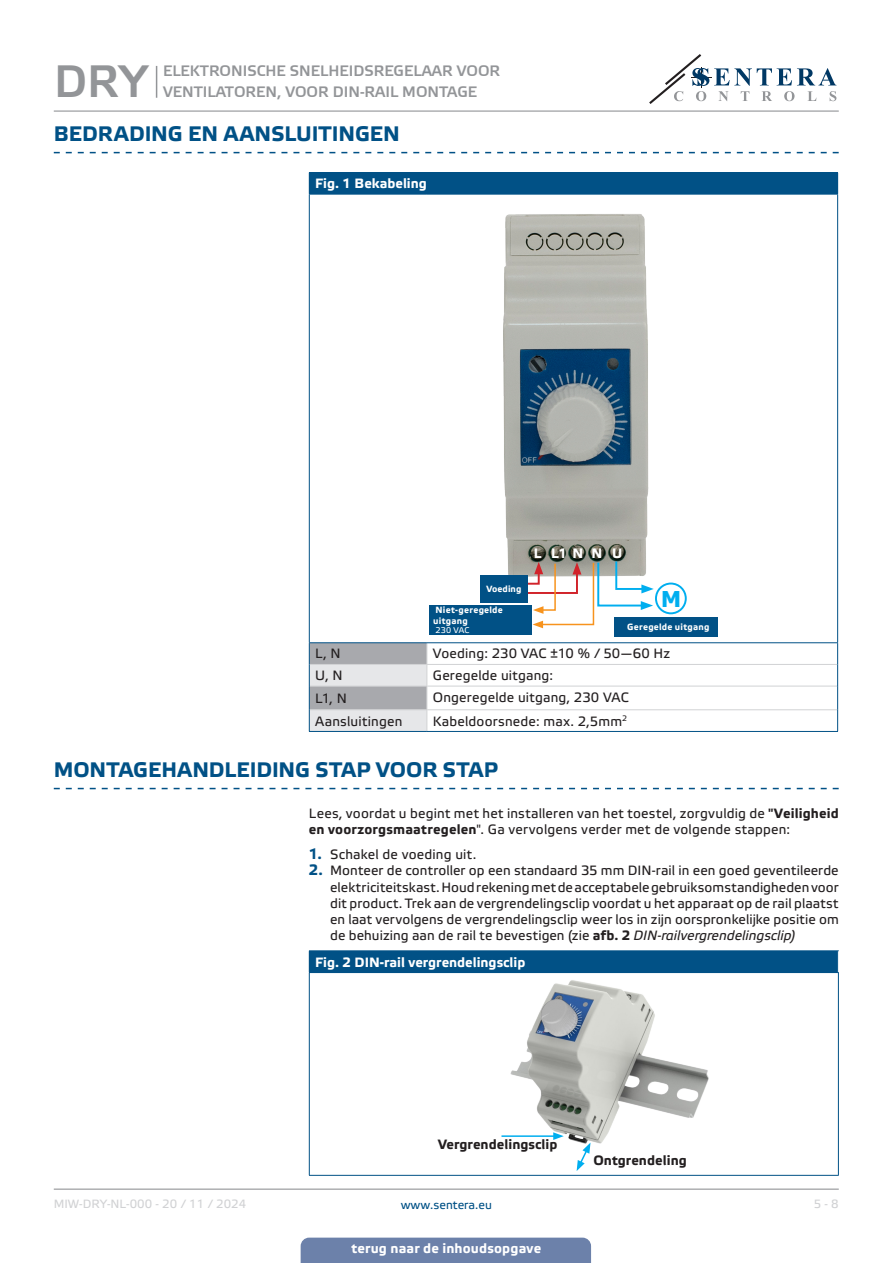
<style>
.page{position:relative;width:893px;height:1263px;background:#fff}
.page>*{position:absolute;margin:0;border:0;box-sizing:border-box;transform-origin:0 0}
.t1{font:45px "Etelka Medium Pro";color:#939598}
.t2{font:700 21.75px "Verdana";color:#00aeef}
.t3{font:700 21px "Etelka Text Pro";color:#015186}
.t4{font:15px/21px "Etelka Medium Pro";color:#939598}
.t5{font:700 13.65px "Etelka Text Pro";color:#fff}
.body{font:13.5px/16.2px "Etelka Text Pro";letter-spacing:.015em;color:#231f20}
.TABLE_TEXT_WHITE{font:13.5px "Etelka Text Pro";letter-spacing:.015em;color:#231f20}
.head-table{font:700 13.5px "Etelka Text Pro";color:#fff}
.lees_left{font:700 13.5px "Etelka Text Pro";letter-spacing:.005em;color:#231f20}
.t6{font:12px "Etelka Text Pro";color:#d1d2d4}
.t7{font:12px "Etelka Text Pro";color:#015186}
.table_text{font:700 9px/10.8px "Etelka Text Pro";letter-spacing:.025em;color:#fff}
.tekst_Engels{font:700 9px "Etelka Text Pro";letter-spacing:.005em;color:#fff}
.table_text-2{font:8.25px "Etelka Text Pro";letter-spacing:.02em;color:#fff}
.s1{font-weight:700}
.s2{font-weight:700;font-size:15px;color:#015186}
.s3{font-style:italic}
</style>
<div class="page">
<hr style="left:54px;top:111px;width:785px;height:1px;background:#939598">
<hr style="left:54px;top:1188px;width:785px;height:2px;background:#939598">
<svg style="left:649px;top:54px;width:187px;height:50px"></svg>
<div style="left:301px;top:1237px;width:290px;height:26px;background:#6c81aa"></div>
<hr style="left:156px;top:66px;width:1px;height:32px;background:#939598">
<svg style="left:54px;top:152px;width:785px;height:1px"></svg>
<div style="left:309px;top:172px;width:529px;height:22px;background:#015186"></div>
<svg style="left:428px;top:585px;width:409px;height:146px"></svg>
<hr style="left:837px;top:195px;width:1px;height:447px;background:#015186">
<hr style="left:427px;top:664px;width:410px;height:1px;background:#d1d2d4">
<hr style="left:427px;top:686px;width:410px;height:1px;background:#d1d2d4">
<hr style="left:427px;top:709px;width:410px;height:1px;background:#d1d2d4">
<hr style="left:309px;top:194px;width:118px;height:1px;background:#015186">
<hr style="left:309px;top:195px;width:1px;height:447px;background:#015186">
<hr style="left:427px;top:194px;width:411px;height:1px;background:#015186">
<hr style="left:309px;top:642px;width:118px;height:1px;background:#015186">
<hr style="left:427px;top:642px;width:411px;height:1px;background:#015186">
<svg style="left:309px;top:643px;width:119px;height:88px;background:#c5c6ca"></svg>
<svg style="left:837px;top:643px;width:1px;height:88px"></svg>
<hr style="left:309px;top:731px;width:118px;height:1px;background:#015186">
<hr style="left:427px;top:731px;width:411px;height:1px;background:#015186">
<img style="left:503px;top:214px;width:146px;height:361px">
<div style="left:656px;top:583px;width:30px;height:30px;background:#fff;border-radius:50%"></div>
<div style="left:655px;top:582px;width:32px;height:32px;border:2px solid #00aeef;border-radius:50%"></div>
<div style="left:480px;top:575px;width:48px;height:27px;background:#015186"></div>
<div style="left:614px;top:617px;width:104px;height:20px;background:#015186"></div>
<div style="left:429px;top:605px;width:102px;height:30px;background:#015186"></div>
<svg style="left:522px;top:559px;width:132px;height:69px"></svg>
<svg style="left:54px;top:788px;width:785px;height:1px"></svg>
<div style="left:309px;top:951px;width:529px;height:21px;background:#015186"></div>
<hr style="left:309px;top:950px;width:530px;height:1px;background:#015186">
<hr style="left:309px;top:973px;width:1px;height:202px;background:#015186">
<hr style="left:309px;top:972px;width:530px;height:1px;background:#015186">
<hr style="left:838px;top:973px;width:1px;height:202px;background:#015186">
<hr style="left:309px;top:1175px;width:530px;height:1px;background:#015186">
<svg style="left:838px;top:951px;width:1px;height:21px"></svg>
<img style="left:510px;top:980px;width:199px;height:165px">
<hr style="left:501px;top:1135px;width:55px;height:2px;background:#00aeef">
<svg style="left:553px;top:1132px;width:11px;height:8px"></svg>
<svg style="left:577px;top:1142px;width:13px;height:29px"></svg>
<h1 class="t1" style="left:54px;top:57px;width:95px">DRY</h1>
<p class="t4" style="left:163px;top:61px;width:339px">ELEKTRONISCHE SNELHEIDSREGELAAR VOOR<br>VENTILATOREN, VOOR DIN-RAIL MONTAGE</p>
<p class="t3" style="left:54px;top:122px;width:348px">BEDRADING EN AANSLUITINGEN</p>
<p class="head-table" style="left:315px;top:176px;width:113px">Fig. 1 Bekabeling</p>
<p class="tekst_Engels" style="left:487px;top:584px;width:36px">Voeding</p>
<p class="table_text" style="left:433px;top:605px;width:71px">Niet-geregelde uitgang</p>
<p class="table_text-2" style="left:435px;top:626px;width:35px">230 VAC</p>
<p class="t5" style="left:534px;top:546px;width:9px">L</p>
<p class="t5" style="left:551px;top:546px;width:34px">L1 N</p>
<p class="t5" style="left:591px;top:546px;width:12px">N</p>
<p class="t5" style="left:612px;top:546px;width:12px">U</p>
<h2 class="t2" style="left:661px;top:584px;width:22px">M</h2>
<p class="table_text" style="left:627px;top:622px;width:84px">Geregelde uitgang</p>
<p class="TABLE_TEXT_WHITE" style="left:315px;top:646px;width:27px">L, N</p>
<p class="TABLE_TEXT_WHITE" style="left:433px;top:646px;width:239px">Voeding: 230 VAC ±10 % / 50—60 Hz</p>
<p class="TABLE_TEXT_WHITE" style="left:315px;top:668px;width:29px">U, N</p>
<p class="TABLE_TEXT_WHITE" style="left:433px;top:668px;width:122px">Geregelde uitgang:</p>
<p class="TABLE_TEXT_WHITE" style="left:315px;top:691px;width:33px">L1, N</p>
<p class="TABLE_TEXT_WHITE" style="left:433px;top:690px;width:197px">Ongeregelde uitgang, 230 VAC</p>
<p class="TABLE_TEXT_WHITE" style="left:315px;top:714px;width:89px">Aansluitingen</p>
<p class="TABLE_TEXT_WHITE" style="left:433px;top:714px;width:196px">Kabeldoorsnede: max. 2,5mm<sup>2</sup></p>
<p class="t3" style="left:54px;top:758px;width:446px">MONTAGEHANDLEIDING STAP VOOR STAP</p>
<p class="body" style="left:309px;top:806px;width:531px">Lees, voordat u begint met het installeren van het toestel, zorgvuldig de <span class="s1">"Veiligheid en voorzorgsmaatregelen</span>". Ga vervolgens verder met de volgende stappen:</p>
<p class="body" style="left:309px;top:847px;width:169px"><span class="s2">1.</span> Schakel de voeding uit.</p>
<p class="body" style="left:330px;top:863px;width:510px;text-align:justify;text-indent:-21px"><span class="s2">2.</span> Monteer de controller op een standaard 35 mm DIN-rail in een goed geventileerde elektriciteitskast. Houd rekening met de acceptabele gebruiksomstandigheden voor dit product. Trek aan de vergrendelingsclip voordat u het apparaat op de rail plaatst en laat vervolgens de vergrendelingsclip weer los in zijn oorspronkelijke positie om de behuizing aan de rail te bevestigen (zie <span class="s1">afb. 2</span> <span class="s3">DIN-railvergrendelingsclip)</span></p>
<p class="head-table" style="left:315px;top:954px;width:212px">Fig. 2 DIN-rail vergrendelingsclip</p>
<p class="lees_left" style="left:438px;top:1136px;width:121px">Vergrendelingsclip</p>
<p class="lees_left" style="left:593px;top:1152px;width:95px">Ontgrendeling</p>
<p class="t6" style="left:54px;top:1197px;width:194px">MIW-DRY-NL-000 - 20 / 11 / 2024</p>
<p class="t7" style="left:401px;top:1198px;width:93px">www.sentera.eu</p>
<p class="t6" style="left:814px;top:1197px;width:27px">5 - 8</p>
<p class="head-table" style="left:351px;top:1240px;width:191px">terug naar de inhoudsopgave</p>
</div>
